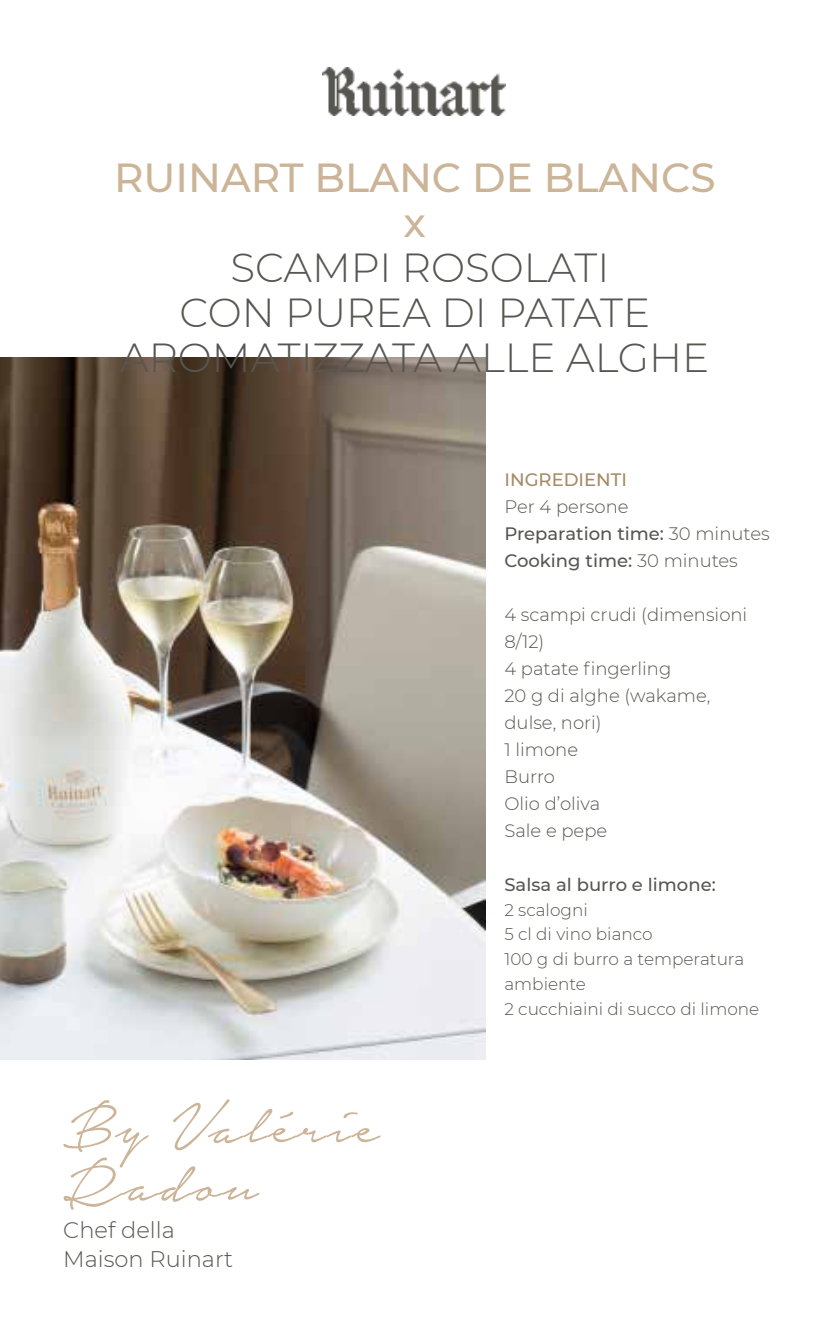
<style>
.page{position:relative;width:830px;height:1340px;background:#fff}
.page>*{position:absolute;margin:0;border:0;box-sizing:border-box;transform-origin:0 0}
.t1{font:76.5px/57.4px "Notera";letter-spacing:.02em;color:#cbb497}
.t2{font:300 40.5px/45px "Montserrat";color:#575651;text-align:center}
.t3{font:500 40.5px/45px "Montserrat";color:#cbb497;text-align:center}
.t4{font:300 22.5px/29.2px "Montserrat";color:#575651}
.t5{font:300 18px/27px "Montserrat";color:#575651}
.t6{font:500 18px "Montserrat";color:#575651}
.t7{font:500 18px "Montserrat";color:#a48b66}
.t8{font:300 16.88px/24.8px "Montserrat";color:#575651}
.s1{font-weight:500}
</style>
<div class="page">
<img style="left:0;top:357px;width:485px;height:702px">
<img style="left:323px;top:67px;width:182px;height:48px">
<h2 class="t3" style="left:114px;top:154px;width:602px">RUINART BLANC DE BLANCS x</h2>
<h2 class="t2" style="left:120px;top:244px;width:590px">SCAMPI ROSOLATI<br>CON PUREA DI PATATE<br>AROMATIZZATA ALLE ALGHE</h2>
<h1 class="t1" style="left:63px;top:1099px;width:317px">By Valérie<br>Radou</h1>
<p class="t4" style="left:63px;top:1214px;width:171px">Chef della<br>Maison Ruinart</p>
<p class="t7" style="left:504px;top:466px;width:124px">INGREDIENTI</p>
<p class="t5" style="left:504px;top:492px;width:266px">Per 4 persone<br><span class="s1">Preparation time:</span> 30 minutes<br><span class="s1">Cooking time:</span> 30 minutes</p>
<p class="t5" style="left:504px;top:600px;width:244px">4 scampi crudi (dimensioni<br>8/12)<br>4 patate fingerling<br>20 g di alghe (wakame, dulse, nori)<br>1 limone<br>Burro<br>Olio d’oliva<br>Sale e pepe</p>
<p class="t6" style="left:504px;top:871px;width:213px">Salsa al burro e limone:</p>
<p class="t8" style="left:504px;top:896px;width:256px">2 scalogni<br>5 cl di vino bianco<br>100 g di burro a temperatura ambiente<br>2 cucchiaini di succo di limone</p>
</div>
